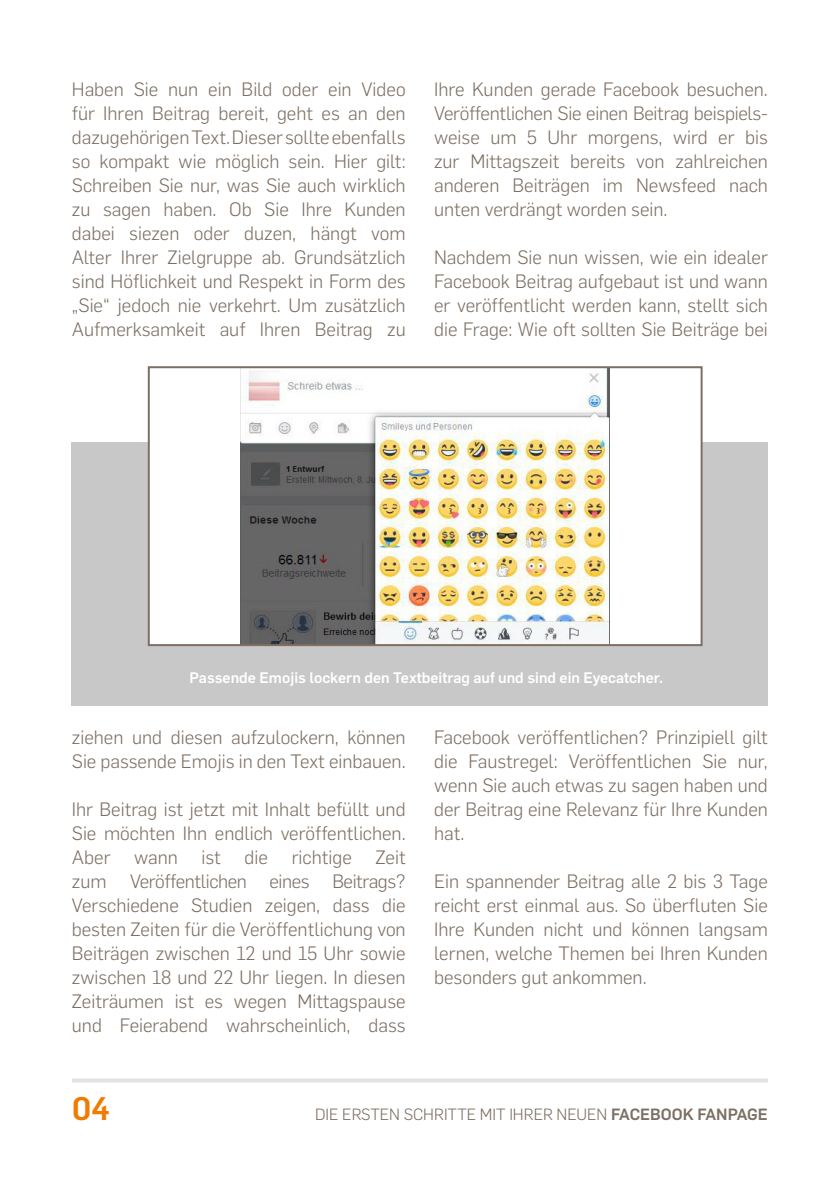
<style>
.page{position:relative;width:840px;height:1191px;background:#fff}
.page>*{position:absolute;margin:0;border:0;box-sizing:border-box;transform-origin:0 0}
.t1{font:500 32px "Flama";color:#ef7b00}
.t2{font:300 19px/24px "Flama";color:#7c6f63;text-align:justify}
.t3{font:300 16px "Flama";color:#7c6f63}
.t4{font:500 15px "Flama";color:#fff}
.s1{font-weight:500}
</style>
<div class="page">
<div style="left:72px;top:442px;width:695px;height:264px;background:#c9c8c8"></div>
<div style="left:149px;top:367px;width:552px;height:278px;background:#fff"></div>
<img style="left:241px;top:369px;width:368px;height:274px">
<div style="left:148px;top:366px;width:554px;height:280px;border:2px solid #7c6f63"></div>
<svg style="left:72px;top:1078px;width:695px;height:4px;fill:#e0e2e4"></svg>
<p class="t2" style="left:72px;top:76px;width:335px">Haben Sie nun ein Bild oder ein Video für Ihren Beitrag bereit, geht es an den dazugehörigen Text. Dieser sollte ebenfalls so kompakt wie möglich sein. Hier gilt:<br>Schreiben Sie nur, was Sie auch wirklich zu sagen haben. Ob Sie Ihre Kunden dabei siezen oder duzen, hängt vom Alter Ihrer Zielgruppe ab. Grundsätzlich sind Höflichkeit und Respekt in Form des „Sie“ jedoch nie verkehrt. Um zusätzlich Aufmerksamkeit auf Ihren Beitrag zu</p>
<p class="t2" style="left:434px;top:76px;width:335px">Ihre Kunden gerade Facebook besuchen.<br>Veröffentlichen Sie einen Beitrag beispiels&shy;weise um 5 Uhr morgens, wird er bis zur Mittagszeit bereits von zahlreichen anderen Beiträgen im Newsfeed nach unten verdrängt worden sein.</p>
<p class="t2" style="left:434px;top:244px;width:335px">Nachdem Sie nun wissen, wie ein idealer Facebook Beitrag aufgebaut ist und wann er veröffentlicht werden kann, stellt sich die Frage: Wie oft sollten Sie Beiträge bei</p>
<p class="t4" style="left:189px;top:666px;width:474px">Passende Emojis lockern den Textbeitrag auf und sind ein Eyecatcher.</p>
<p class="t2" style="left:72px;top:724px;width:335px">ziehen und diesen aufzulockern, können<br>Sie passende Emojis in den Text einbauen.</p>
<p class="t2" style="left:72px;top:796px;width:335px">Ihr Beitrag ist jetzt mit Inhalt befüllt und Sie möchten Ihn endlich veröffentlichen.<br>Aber wann ist die richtige Zeit zum Veröffentlichen eines Beitrags?<br>Verschiedene Studien zeigen, dass die besten Zeiten für die Veröffentlichung von Beiträgen zwischen 12 und 15 Uhr sowie zwischen 18 und 22 Uhr liegen. In diesen Zeiträumen ist es wegen Mittagspause und Feierabend wahrscheinlich, dass</p>
<p class="t2" style="left:434px;top:724px;width:335px">Facebook veröffentlichen? Prinzipiell gilt die Faustregel: Veröffentlichen Sie nur, wenn Sie auch etwas zu sagen haben und der Beitrag eine Relevanz für Ihre Kunden hat.</p>
<p class="t2" style="left:434px;top:868px;width:335px">Ein spannender Beitrag alle 2 bis 3 Tage reicht erst einmal aus. So überfluten Sie Ihre Kunden nicht und können langsam lernen, welche Themen bei Ihren Kunden besonders gut ankommen.</p>
<h1 class="t1" style="left:72px;top:1084px;width:40px">04</h1>
<p class="t3" style="left:315px;top:1102px;width:454px">DIE ERSTEN SCHRITTE MIT IHRER NEUEN <span class="s1">FACEBOOK FANPAGE</span></p>
</div>
